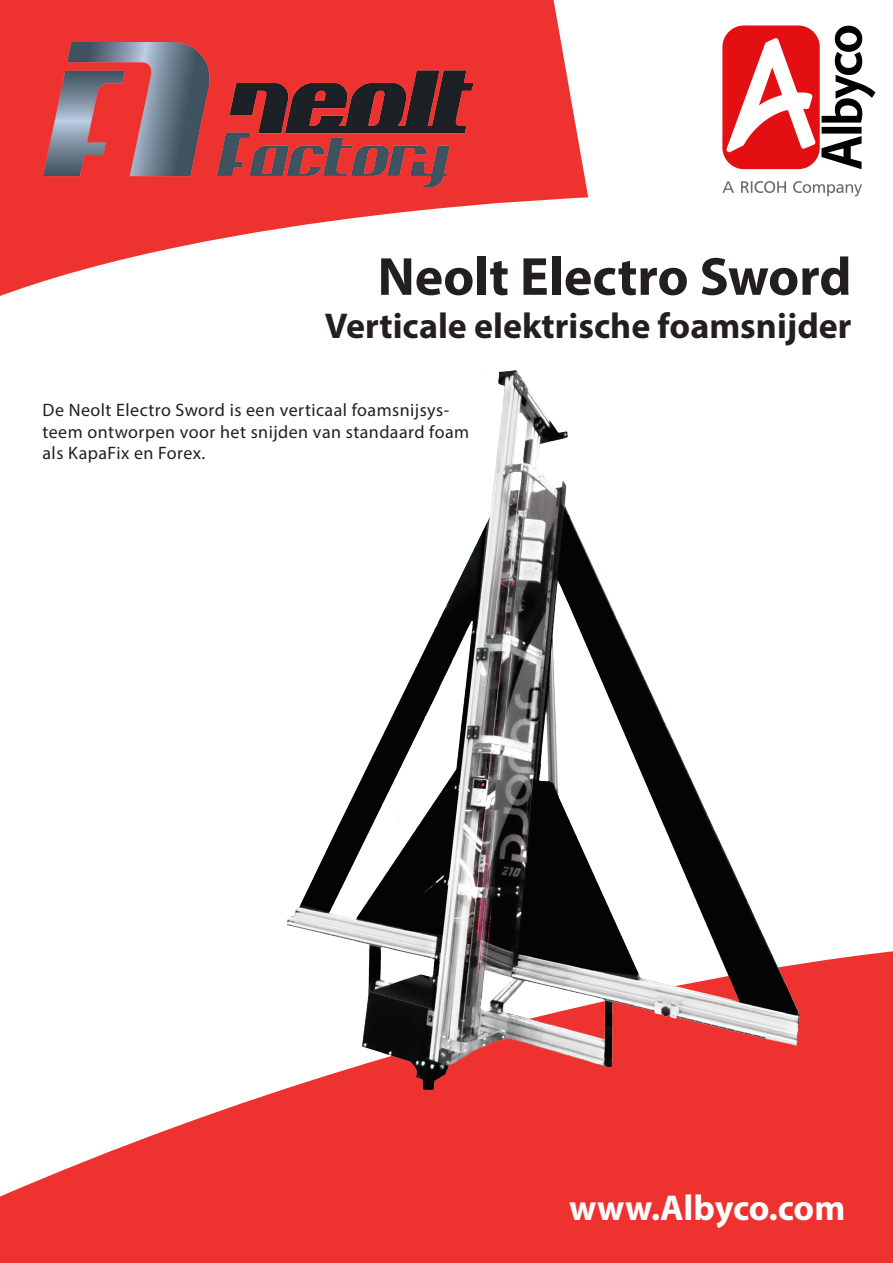
<style>
.page{position:relative;width:893px;height:1263px;background:#fff}
.page>*{position:absolute;margin:0;border:0;box-sizing:border-box;transform-origin:0 0}
.t1{font:700 54px "Myriad Pro";color:#231f20}
.t2{font:700 36px "Myriad Pro";color:#231f20}
.t3{font:700 36px "Myriad Pro";letter-spacing:-.005em;color:#fff}
.t4{font:18px/21.6px "Myriad Pro";letter-spacing:.025em;color:#231f20}
</style>
<div class="page">
<svg style="left:0;top:0;width:588px;height:296px;fill:#ee3230"></svg>
<svg style="left:0;top:951px;width:893px;height:312px;fill:#ee3230"></svg>
<img style="left:43px;top:42px;width:429px;height:144px">
<img style="left:271px;top:370px;width:559px;height:775px">
<img style="left:722px;top:25px;width:154px;height:172px">
<p class="t1" style="left:378px;top:241px;width:475px">Neolt Electro Sword</p>
<p class="t2" style="left:325px;top:302px;width:528px">Verticale elektrische foamsnijder</p>
<p class="t4" style="left:43px;top:399px;width:428px">De Neolt Electro Sword is een verticaal foamsnijsys&shy;teem ontworpen voor het snijden van standaard foam als KapaFix en Forex.</p>
<p class="t3" style="left:569px;top:1185px;width:278px">www.Albyco.com</p>
</div>
